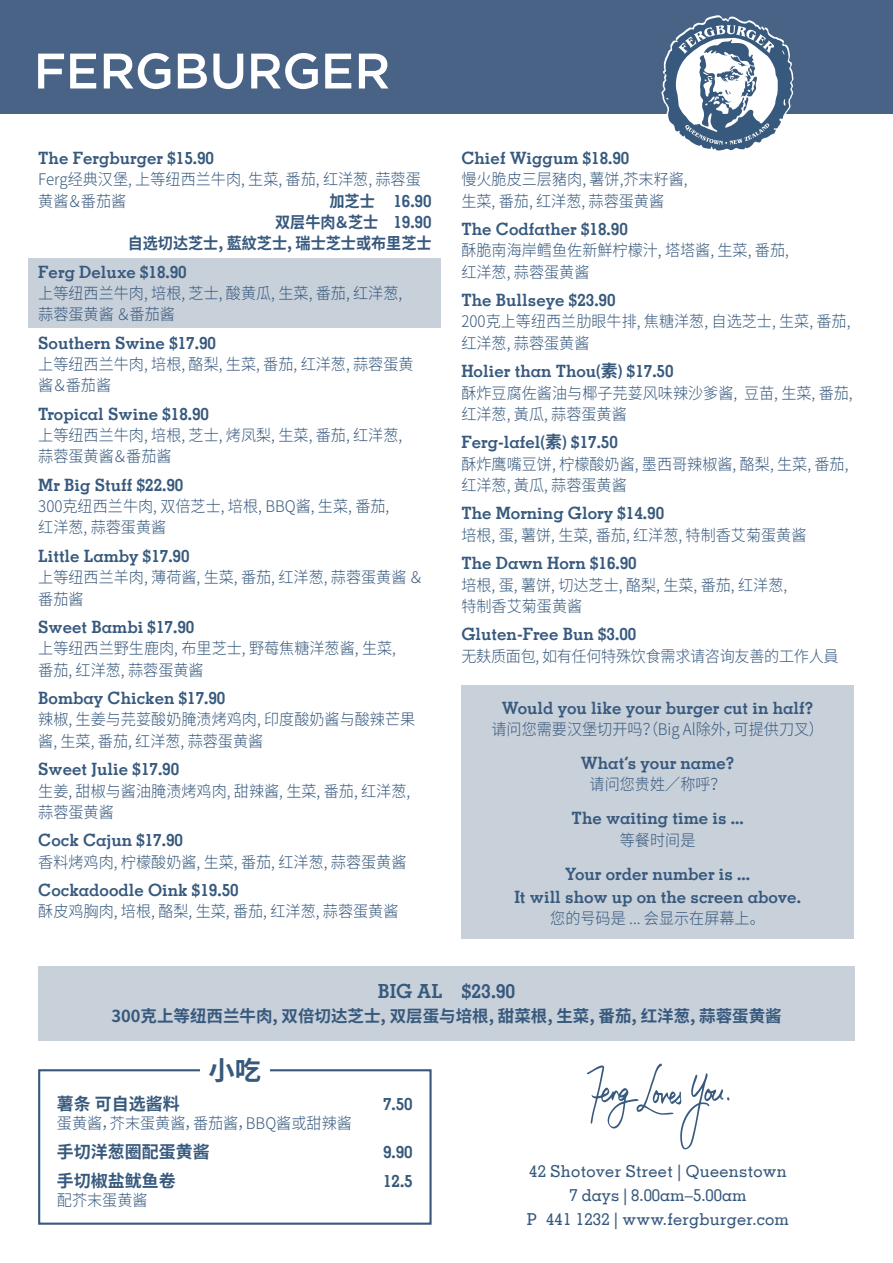
<style>
.page{position:relative;width:893px;height:1263px;background:#fff}
.page>*{position:absolute;margin:0;border:0;box-sizing:border-box;transform-origin:0 0}
.t1{font:700 26.25px "Noto Sans CJ Ksc";color:#37597d}
.Dish{font:700 19.5px "Memphis LT";color:#37597d}
.Dish-2{font:700 17.1px/23.4px "Memphis LT";color:#37597d;text-align:center}
.Descrip{font:700 17.1px "Noto Sans CJ Ksc";color:#37597d}
.Descrip-2{font:700 17.1px "Memphis LT";color:#37597d}
.t2{font:500 16.5px "Memphis LT";letter-spacing:.015em;color:#37597d}
.Descrip-3{font:700 16.5px "Noto Sans CJ Ksc";color:#37597d}
.Descrip-4{font:300 15.9px/21.3px "Noto Sans CJ Ksc";color:#37597d;scale:.95 1}
.Descrip-5{font:700 15.9px "Noto Sans CJ Ksc";color:#37597d;scale:.95 1}
.Descrip-6{font:300 15.9px "Noto Sans CJ Ksc";letter-spacing:-.02em;color:#37597d;scale:.95 1}
.s1{font-family:"Noto Sans CJ Ksc";font-size:15.9px}
.s2{font-family:"Memphis LT";font-size:17.1px}
.s3{font-family:"Noto Sans CJ Ksc"}
</style>
<div class="page">
<div style="left:29px;top:259px;width:412px;height:69px;background:#c8d0da"></div>
<div style="left:38px;top:966px;width:817px;height:74px;background:#c8d0da"></div>
<div style="left:38px;top:1069px;width:394px;height:156px;border:2px solid #37597d"></div>
<div style="left:0;top:0;width:893px;height:114px;background:#496386"></div>
<svg style="left:38px;top:54px;width:26px;height:34px"></svg>
<svg style="left:70px;top:54px;width:26px;height:34px"></svg>
<svg style="left:104px;top:53px;width:66px;height:36px"></svg>
<svg style="left:178px;top:54px;width:29px;height:34px"></svg>
<svg style="left:213px;top:54px;width:30px;height:35px"></svg>
<svg style="left:251px;top:53px;width:67px;height:36px"></svg>
<svg style="left:325px;top:54px;width:26px;height:34px"></svg>
<svg style="left:359px;top:54px;width:29px;height:34px"></svg>
<svg style="left:661px;top:15px;width:133px;height:136px"></svg>
<svg style="left:587px;top:1063px;width:142px;height:86px"></svg>
<div style="left:200px;top:1050px;width:70px;height:39px;background:#fff"></div>
<div style="left:461px;top:685px;width:393px;height:254px;background:#c8d0da"></div>
<p class="Dish-2" style="left:38px;top:146px;width:177px">The Fergburger $15.90</p>
<p class="Descrip-4" style="left:38px;top:169px;width:404px">Ferg经典汉堡, 上等纽西兰牛肉, 生菜, 番茄, 红洋葱, 蒜蓉蛋黄酱＆番茄酱</p>
<p class="Descrip-2" style="left:329px;top:190px;width:104px"><span class="s1">加芝士</span> 16.90</p>
<p class="Descrip-5" style="left:275px;top:213px;width:166px">双层牛肉＆芝士 <span class="s2">19.90</span></p>
<p class="Descrip-5" style="left:128px;top:234px;width:321px">自选切达芝士, 藍紋芝士, 瑞士芝士或布里芝士</p>
<p class="Dish-2" style="left:38px;top:260px;width:150px">Ferg Deluxe $18.90</p>
<p class="Descrip-4" style="left:38px;top:283px;width:385px">上等纽西兰牛肉, 培根, 芝士, 酸黄瓜, 生菜, 番茄, 红洋葱,蒜蓉蛋黄酱 ＆番茄酱</p>
<p class="Dish-2" style="left:38px;top:331px;width:179px">Southern Swine $17.90</p>
<p class="Descrip-4" style="left:38px;top:354px;width:397px">上等纽西兰牛肉, 培根, 酪梨, 生菜, 番茄, 红洋葱, 蒜蓉蛋黄酱＆番茄酱</p>
<p class="Dish-2" style="left:38px;top:402px;width:172px">Tropical Swine $18.90</p>
<p class="Descrip-4" style="left:38px;top:425px;width:385px">上等纽西兰牛肉, 培根, 芝士, 烤凤梨, 生菜, 番茄, 红洋葱,蒜蓉蛋黄酱＆番茄酱</p>
<p class="Dish-2" style="left:38px;top:473px;width:147px">Mr Big Stuff $22.90</p>
<p class="Descrip-4" style="left:38px;top:496px;width:371px">300克纽西兰牛肉, 双倍芝士, 培根, BBQ酱, 生菜, 番茄,红洋葱, 蒜蓉蛋黄酱</p>
<p class="Dish-2" style="left:38px;top:544px;width:153px">Little Lamby $17.90</p>
<p class="Descrip-4" style="left:38px;top:567px;width:407px">上等纽西兰羊肉, 薄荷酱, 生菜, 番茄, 红洋葱, 蒜蓉蛋黄酱 ＆番茄酱</p>
<p class="Dish-2" style="left:38px;top:615px;width:158px">Sweet Bambi $17.90</p>
<p class="Descrip-4" style="left:38px;top:638px;width:378px">上等纽西兰野生鹿肉, 布里芝士, 野莓焦糖洋葱酱, 生菜,番茄, 红洋葱, 蒜蓉蛋黄酱</p>
<p class="Dish-2" style="left:38px;top:686px;width:189px">Bombay Chicken $17.90</p>
<p class="Descrip-4" style="left:38px;top:709px;width:398px">辣椒, 生姜与芫荽酸奶腌渍烤鸡肉, 印度酸奶酱与酸辣芒果酱, 生菜, 番茄, 红洋葱, 蒜蓉蛋黄酱</p>
<p class="Dish-2" style="left:38px;top:757px;width:142px">Sweet Julie $17.90</p>
<p class="Descrip-4" style="left:38px;top:780px;width:393px">生姜, 甜椒与酱油腌渍烤鸡肉, 甜辣酱, 生菜, 番茄, 红洋葱,蒜蓉蛋黄酱</p>
<p class="Dish-2" style="left:38px;top:828px;width:146px">Cock Cajun $17.90</p>
<p class="Descrip-4" style="left:38px;top:851px;width:389px">香料烤鸡肉, 柠檬酸奶酱, 生菜, 番茄, 红洋葱, 蒜蓉蛋黄酱</p>
<p class="Dish-2" style="left:38px;top:878px;width:202px">Cockadoodle Oink $19.50</p>
<p class="Descrip-4" style="left:38px;top:901px;width:381px">酥皮鸡胸肉, 培根, 酪梨, 生菜, 番茄, 红洋葱, 蒜蓉蛋黄酱</p>
<p class="Dish-2" style="left:461px;top:146px;width:169px">Chief Wiggum $18.90</p>
<p class="Descrip-4" style="left:461px;top:169px;width:240px">慢火脆皮三层豬肉, 薯饼,芥末籽酱,生菜, 番茄, 红洋葱, 蒜蓉蛋黄酱</p>
<p class="Dish-2" style="left:461px;top:217px;width:168px">The Codfather $18.90</p>
<p class="Descrip-4" style="left:461px;top:240px;width:346px">酥脆南海岸鳕鱼佐新鮮柠檬汁, 塔塔酱, 生菜, 番茄,红洋葱, 蒜蓉蛋黄酱</p>
<p class="Dish-2" style="left:461px;top:288px;width:156px">The Bullseye $23.90</p>
<p class="Descrip-4" style="left:461px;top:311px;width:411px">200克上等纽西兰肋眼牛排, 焦糖洋葱, 自选芝士, 生菜, 番茄,红洋葱, 蒜蓉蛋黄酱</p>
<p class="Dish-2" style="left:461px;top:359px;width:214px">Holier than Thou(<span class="s3">素</span>) $17.50</p>
<p class="Descrip-4" style="left:461px;top:382px;width:413px">酥炸豆腐佐酱油与椰子芫荽风味辣沙爹酱, 豆苗, 生菜, 番茄,红洋葱, 黃瓜, 蒜蓉蛋黄酱</p>
<p class="Dish-2" style="left:461px;top:430px;width:158px">Ferg-lafel(<span class="s3">素</span>) $17.50</p>
<p class="Descrip-4" style="left:461px;top:453px;width:409px">酥炸鹰嘴豆饼, 柠檬酸奶酱, 墨西哥辣椒酱, 酪梨, 生菜, 番茄,红洋葱, 黃瓜, 蒜蓉蛋黄酱</p>
<p class="Dish-2" style="left:461px;top:501px;width:204px">The Morning Glory $14.90</p>
<p class="Descrip-4" style="left:461px;top:525px;width:365px">培根, 蛋, 薯饼, 生菜, 番茄, 红洋葱, 特制香艾菊蛋黄酱</p>
<p class="Dish-2" style="left:461px;top:551px;width:177px">The Dawn Horn $16.90</p>
<p class="Descrip-4" style="left:461px;top:574px;width:344px">培根, 蛋, 薯饼, 切达芝士, 酪梨, 生菜, 番茄, 红洋葱,特制香艾菊蛋黄酱</p>
<p class="Dish-2" style="left:461px;top:622px;width:176px">Gluten-Free Bun $3.00</p>
<p class="Descrip-6" style="left:461px;top:647px;width:399px">无麸质面包, 如有任何特殊饮食需求请咨询友善的工作人員</p>
<p class="Dish-2" style="left:502px;top:696px;width:313px">Would you like your burger cut in half?</p>
<p class="Descrip-4" style="left:491px;top:719px;width:351px">请问您需要汉堡切开吗？（Big Al除外，可提供刀叉）</p>
<p class="Dish-2" style="left:581px;top:751px;width:155px">What’s your name?</p>
<p class="Descrip-4" style="left:590px;top:774px;width:145px">请问您贵姓／称呼？</p>
<p class="Dish-2" style="left:572px;top:806px;width:174px">The waiting time is ...</p>
<p class="Descrip-4" style="left:620px;top:829px;width:81px">等餐时间是</p>
<p class="Dish-2" style="left:514px;top:862px;width:288px">Your order number is ...<br>It will show up on the screen above.</p>
<p class="Descrip-4" style="left:550px;top:908px;width:228px">您的号码是 ... 会显示在屏幕上。</p>
<p class="Dish" style="left:378px;top:979px;width:139px">BIG AL $23.90</p>
<p class="Descrip-3" style="left:111px;top:1007px;width:672px">300克上等纽西兰牛肉, 双倍切达芝士, 双层蛋与培根, 甜菜根, 生菜, 番茄, 红洋葱, 蒜蓉蛋黄酱</p>
<p class="t1" style="left:209px;top:1055px;width:54px">小吃</p>
<p class="Descrip" style="left:57px;top:1094px;width:124px">薯条 可自选酱料</p>
<p class="Descrip-2" style="left:383px;top:1093px;width:31px">7.50</p>
<p class="Descrip-4" style="left:57px;top:1113px;width:312px">蛋黄酱，芥末蛋黄酱，番茄酱，BBQ酱或甜辣酱</p>
<p class="Descrip" style="left:57px;top:1142px;width:154px">手切洋葱圈配蛋黄酱</p>
<p class="Descrip-2" style="left:383px;top:1141px;width:31px">9.90</p>
<p class="Descrip" style="left:57px;top:1171px;width:120px">手切椒盐鱿鱼卷</p>
<p class="Descrip-2" style="left:383px;top:1170px;width:31px">12.5</p>
<p class="Descrip-4" style="left:57px;top:1190px;width:97px">配芥末蛋黄酱</p>
<p class="t2" style="left:529px;top:1161px;width:259px">42 Shotover Street | Queenstown</p>
<p class="t2" style="left:569px;top:1185px;width:179px">7 days | 8.00am–5.00am</p>
<p class="t2" style="left:527px;top:1209px;width:264px">P 441 1232 | www.fergburger.com</p>
</div>
